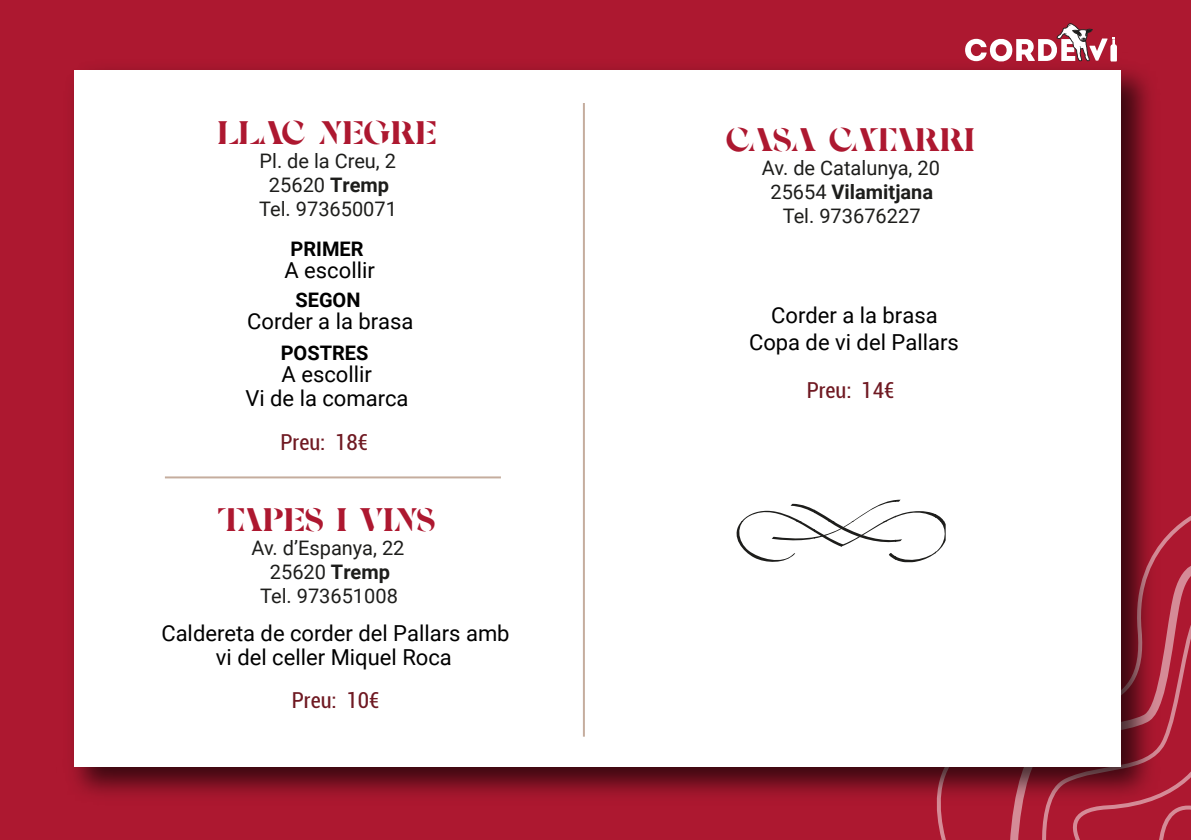
<style>
.page{position:relative;width:1191px;height:840px;background:#fff}
.page>*{position:absolute;margin:0;border:0;box-sizing:border-box;transform-origin:0 0}
.t1{font:22px/24px "Roboto";color:#000;text-align:center}
.t2{font:condensed 22px "Roboto";color:#6f1922}
.t3{font:20px/24px "Roboto";color:#1d1d1b;text-align:center}
.t4{font:700 20px "Policing Market";color:#ad1830}
.t5{font:700 20px "Roboto";color:#000}
.t6{font:700 20px "Policing Market";letter-spacing:-.03em;color:#ad1830}
.s1{font-weight:700}
</style>
<div class="page">
<div style="left:0;top:0;width:1191px;height:839px;background:#ad1830"></div>
<svg style="left:1010px;top:566px;width:181px;height:273px"></svg>
<svg style="left:1042px;top:611px;width:149px;height:228px"></svg>
<img style="left:72px;top:68px;width:1094px;height:743px">
<div style="left:74px;top:70px;width:1046px;height:695px;background:#fff"></div>
<svg style="left:965px;top:23px;width:152px;height:39px"></svg>
<hr style="left:583px;top:103px;width:2px;height:633px;background:#8b5c3d">
<svg style="left:742px;top:510px;width:29px;height:11px"></svg>
<svg style="left:736px;top:521px;width:38px;height:40px"></svg>
<svg style="left:935px;top:514px;width:9px;height:7px"></svg>
<svg style="left:935px;top:521px;width:11px;height:33px"></svg>
<svg style="left:900px;top:500px;width:35px;height:18px"></svg>
<hr style="left:895px;top:561px;width:40px;height:3px;background:#1d1d1b">
<hr style="left:854px;top:561px;width:41px;height:3px;background:#1d1d1b">
<svg style="left:840px;top:544px;width:7px;height:3px"></svg>
<hr style="left:840px;top:561px;width:14px;height:3px;background:#1d1d1b">
<svg style="left:895px;top:499px;width:5px;height:3px"></svg>
<svg style="left:884px;top:500px;width:11px;height:3px"></svg>
<svg style="left:774px;top:511px;width:16px;height:8px"></svg>
<svg style="left:774px;top:536px;width:16px;height:5px"></svg>
<hr style="left:771px;top:499px;width:3px;height:22px;background:#1d1d1b">
<hr style="left:771px;top:521px;width:3px;height:20px;background:#1d1d1b">
<svg style="left:895px;top:503px;width:7px;height:15px"></svg>
<svg style="left:895px;top:539px;width:7px;height:3px"></svg>
<svg style="left:854px;top:503px;width:41px;height:18px"></svg>
<svg style="left:854px;top:521px;width:41px;height:22px"></svg>
<svg style="left:814px;top:509px;width:40px;height:12px"></svg>
<svg style="left:814px;top:521px;width:40px;height:23px"></svg>
<svg style="left:790px;top:503px;width:24px;height:18px"></svg>
<svg style="left:790px;top:521px;width:24px;height:20px"></svg>
<hr style="left:165px;top:476px;width:336px;height:2px;background:#8b5c3d">
<p class="t4" style="left:217px;top:125px;width:220px">LLAC NEGRE</p>
<p class="t3" style="left:259px;top:148px;width:139px">Pl. de la Creu, 2<br>25620 <span class="s1">Tremp<br></span>Tel. 973650071</p>
<p class="t5" style="left:290px;top:234px;width:75px">PRIMER</p>
<p class="t1" style="left:284px;top:257px;width:92px">A escollir</p>
<p class="t5" style="left:295px;top:286px;width:67px">SEGON</p>
<p class="t1" style="left:247px;top:308px;width:168px">Corder a la brasa</p>
<p class="t5" style="left:281px;top:338px;width:89px">POSTRES</p>
<p class="t1" style="left:245px;top:361px;width:165px">A escollir<br>Vi de la comarca</p>
<p class="t2" style="left:280px;top:426px;width:89px">Preu: 18€</p>
<p class="t4" style="left:218px;top:511px;width:219px">TAPES I VINS</p>
<p class="t3" style="left:251px;top:534px;width:155px">Av. d’Espanya, 22<br>25620 <span class="s1">Tremp<br></span>Tel. 973651008</p>
<p class="t1" style="left:161px;top:620px;width:350px">Caldereta de corder del Pallars amb vi del celler Miquel Roca</p>
<p class="t2" style="left:292px;top:684px;width:89px">Preu: 10€</p>
<p class="t6" style="left:726px;top:132px;width:250px">CASA CATARRI</p>
<p class="t3" style="left:762px;top:155px;width:180px">Av. de Catalunya, 20<br>25654 <span class="s1">Vilamitjana<br></span>Tel. 973676227</p>
<p class="t1" style="left:749px;top:301px;width:211px;line-height:26.4px">Corder a la brasa<br>Copa de vi del Pallars</p>
<p class="t2" style="left:806px;top:374px;width:89px">Preu: 14€</p>
</div>
